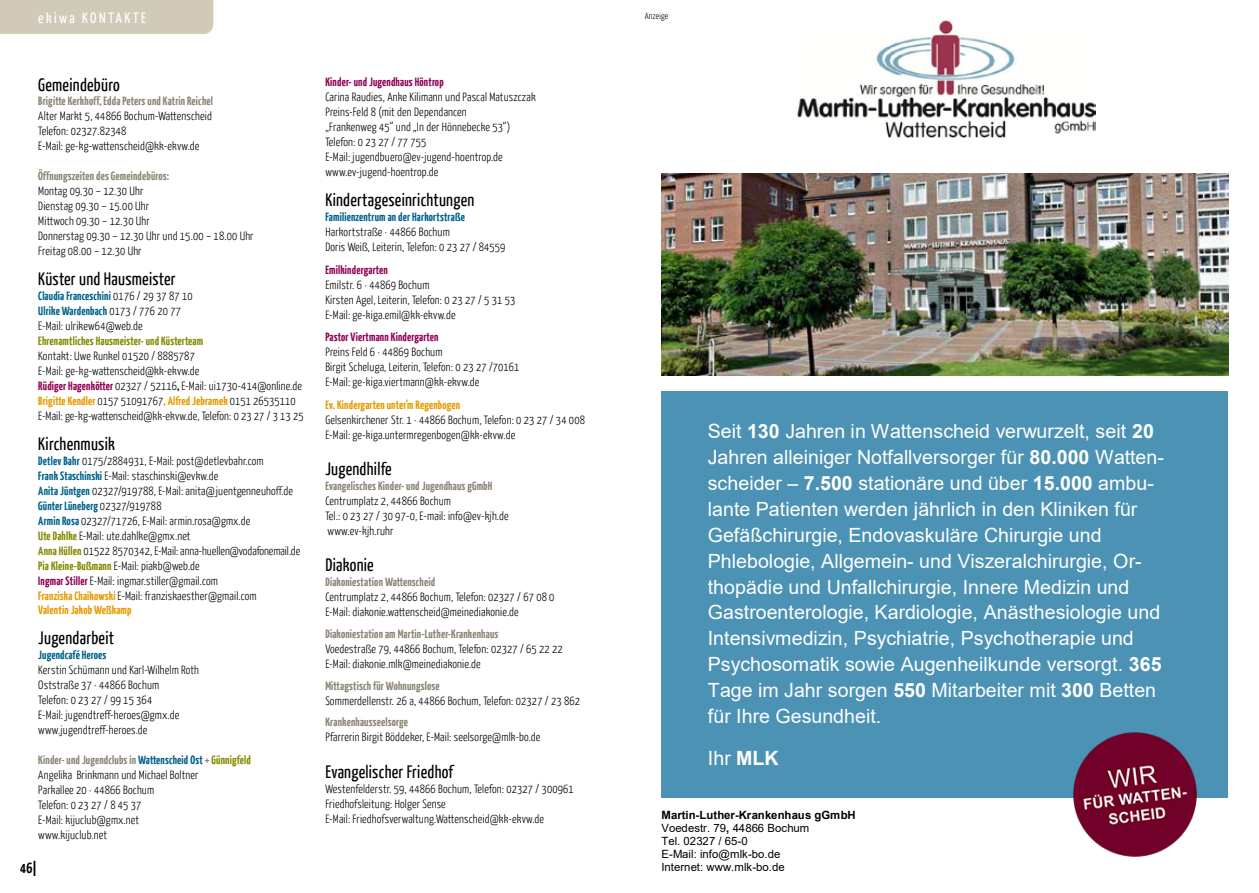
<style>
.page{position:relative;width:1259px;height:893px;background:#fff}
.page>*{position:absolute;margin:0;border:0;box-sizing:border-box;transform-origin:0 0}
.t1{font:19.65px/26px "Arial";color:#fff}
.t2{font:18px "Yanone Kaffeesatz";letter-spacing:.015em;color:#000}
.t3{font:15px "Yanone Kaffeesatz";letter-spacing:.16em;color:#fff}
.t4{font:700 15px "Yanone Kaffeesatz";color:#000}
.t5{font:300 12px/15px "Yanone Kaffeesatz";letter-spacing:.015em;color:#000}
.t6{font:700 12px "Yanone Kaffeesatz";letter-spacing:.015em;color:#8c8574}
.t7{font:700 12px "Yanone Kaffeesatz";letter-spacing:.015em;color:#910353}
.t8{font:700 12px "Yanone Kaffeesatz";letter-spacing:.015em;color:#00628b}
.t9{font:700 12px "Yanone Kaffeesatz";letter-spacing:.015em;color:#818b00}
.t10{font:700 12px "Yanone Kaffeesatz";letter-spacing:.015em;color:#e49b00}
.t11{font:11.4px/13.2px "Arial";color:#000}
.t12{font:300 9px "Yanone Kaffeesatz";letter-spacing:.015em;color:#000}
.s1{font-weight:700;color:#00628b}
.s2{font-weight:700;color:#910353}
.s3{font-weight:700}
.s4{font-weight:700;color:#e49b00}
.s5{font-weight:700;color:#818b00}
.s6{font-weight:700;color:#8c8574}
.s7{font-style:inherit}
</style>
<div class="page">
<div style="left:0;top:0;width:213px;height:34px;background:#d2cab8"></div>
<div style="left:661px;top:391px;width:566px;height:407px;background:#4c92b4"></div>
<img style="left:797px;top:19px;width:298px;height:119px">
<img style="left:661px;top:173px;width:567px;height:202px">
<img style="left:1073px;top:732px;width:124px;height:125px">
<p class="t3" style="left:38px;top:8px;width:109px">ekiwa KONTAKTE</p>
<p class="t12" style="left:645px;top:10px;width:25px">Anzeige</p>
<h2 class="t2" style="left:38px;top:73px;width:83px">Gemeindebüro</h2>
<p class="t6" style="left:38px;top:93px;width:176px">Brigitte Kerkhoff, Edda Peters und Katrin Reichel</p>
<p class="t5" style="left:38px;top:108px;width:175px">Alter Markt 5, 44866 Bochum-Wattenscheid<br>Telefon: 02327.82348<br>E-Mail: ge-kg-wattenscheid@kk-ekvw.de</p>
<p class="t6" style="left:38px;top:168px;width:132px">Öffnungszeiten des Gemeindebüros:</p>
<p class="t5" style="left:38px;top:183px;width:217px">Montag 09.30 – 12.30 Uhr<br>Dienstag 09.30 – 15.00 Uhr<br>Mittwoch 09.30 – 12.30 Uhr<br>Donnerstag 09.30 – 12.30 Uhr und 15.00 – 18.00 Uhr<br>Freitag 08.00 – 12.30 Uhr</p>
<h2 class="t2" style="left:38px;top:267px;width:139px">Küster und Hausmeister</h2>
<p class="t5" style="left:38px;top:288px;width:156px"><span class="s1">Claudia Franceschini</span> 0176 / 29 37 87 10<br><span class="s1">Ulrike Wardenbach</span> 0173 / 776 20 77<br>E-Mail: ulrikew64@web.de</p>
<p class="t9" style="left:38px;top:333px;width:166px">Ehrenamtliches Hausmeister- und Küsterteam</p>
<p class="t5" style="left:38px;top:348px;width:267px">Kontakt: Uwe Runkel 01520 / 8885787<br>E-Mail: ge-kg-wattenscheid@kk-ekvw.de<br><span class="s2">Rüdiger Hagenkötter</span> 02327 / 52116<span class="s3">,</span> E-Mail: ui1730-414@online.de <span class="s4">Brigitte Kendler</span> 0157 51091767<span class="s4">, Alfred Jebramek</span> 0151 26535110<br>E-Mail: ge-kg-wattenscheid@kk-ekvw.de, Telefon: 0 23 27 / 3 13 25</p>
<h2 class="t2" style="left:38px;top:432px;width:78px">Kirchenmusik</h2>
<p class="t5" style="left:38px;top:453px;width:263px"><span class="s1">Detlev Bahr</span> 0175/2884931, E-Mail: post@detlevbahr.com<br><span class="s1">Frank Staschinski</span> E-Mail: staschinski@evkw.de<br><span class="s1">Anita Jüntgen</span> 02327/919788, E-Mail: anita@juentgenneuhoff.de <span class="s1">Günter Lüneberg</span> 02327/919788<br><span class="s1">Armin Rosa</span> 02327/71726, E-Mail: armin.rosa@gmx.de<br><span class="s5">Ute Dahlke</span> E-Mail: ute.dahlke@gmx.net<br><span class="s5">Anna Hüllen</span> 01522 8570342, E-Mail: anna-huellen@vodafonemail.de <span class="s5">Pia Kleine-Bußmann</span> E-Mail: piakb@web.de<br><span class="s2">Ingmar Stiller</span> E-Mail: ingmar.stiller@gmail.com<br><span class="s4">Franziska Chaikowski</span> E-Mail: franziskaesther@gmail.com<br><span class="s4">Valentin Jakob Weßkamp</span></p>
<h2 class="t2" style="left:38px;top:626px;width:77px">Jugendarbeit</h2>
<p class="t8" style="left:38px;top:647px;width:70px">Jugendcafé Heroes</p>
<p class="t5" style="left:38px;top:662px;width:162px">Kerstin Schümann und Karl-Wilhelm Roth<br>Oststraße 37 · 44866 Bochum<br>Telefon: 0 23 27 / 99 15 364<br>E-Mail: jugendtreff-heroes@gmx.de www.jugendtreff-heroes.de</p>
<p class="t5" style="left:38px;top:752px;width:214px"><span class="s6">Kinder- und Jugendclubs in</span> <span class="s1">Wattenscheid Ost</span> <span class="s6">+</span> <span class="s5">Günnigfeld<br></span>Angelika Brinkmann und Michael Boltner<br>Parkallee 20 · 44866 Bochum<br>Telefon: 0 23 27 / 8 45 37<br>E-Mail: kijuclub@gmx.net<br>www.kijuclub.net</p>
<p class="t4" style="left:20px;top:858px;width:18px">46|</p>
<p class="t7" style="left:325px;top:74px;width:120px">Kinder- und Jugendhaus Höntrop</p>
<p class="t5" style="left:325px;top:89px;width:212px">Carina Raudies, Anke Kilimann und Pascal Matuszczak Preins-Feld 8 (mit den Dependancen<br>„Frankenweg 45“ und „In der Hönnebecke 53“)<br>Telefon: 0 23 27 / 77 755<br>E-Mail: jugendbuero@ev-jugend-hoentrop.de www.ev-jugend-hoentrop.de</p>
<h2 class="t2" style="left:325px;top:188px;width:150px">Kindertageseinrichtungen</h2>
<p class="t8" style="left:325px;top:209px;width:141px">Familienzentrum an der Harkortstraße</p>
<p class="t5" style="left:325px;top:224px;width:182px">Harkortstraße · 44866 Bochum<br>Doris Weiß, Leiterin, Telefon: 0 23 27 / 84559</p>
<p class="t7" style="left:325px;top:262px;width:64px">Emilkindergarten</p>
<p class="t5" style="left:325px;top:277px;width:191px">Emilstr. 6 · 44869 Bochum<br>Kirsten Agel, Leiterin, Telefon: 0 23 27 / 5 31 53<br>E-Mail: ge-kiga.emil@kk-ekvw.de</p>
<p class="t7" style="left:325px;top:329px;width:115px">Pastor Viertmann Kindergarten</p>
<p class="t5" style="left:325px;top:344px;width:195px">Preins Feld 6 · 44869 Bochum<br>Birgit Scheluga, Leiterin, Telefon: 0 23 27 /70161<br>E-Mail: ge-kiga.viertmann@kk-ekvw.de</p>
<p class="t10" style="left:325px;top:397px;width:136px">Ev. Kindergarten unter‘m Regenbogen</p>
<p class="t5" style="left:325px;top:412px;width:261px">Gelsenkirchener Str. 1 · 44866 Bochum, Telefon: 0 23 27 / 34 008<br>E-Mail: ge-kiga.untermregenbogen@kk-ekvw.de</p>
<h2 class="t2" style="left:325px;top:457px;width:68px">Jugendhilfe</h2>
<p class="t6" style="left:325px;top:478px;width:168px">Evangelisches Kinder- und Jugendhaus gGmbH</p>
<p class="t5" style="left:325px;top:493px;width:185px">Centrumplatz 2, 44866 Bochum<br>Tel.: 0 23 27 / 30 97-0, E-mail: info@ev-kjh.de www.ev-kjh.ruhr</p>
<h2 class="t2" style="left:325px;top:553px;width:50px">Diakonie</h2>
<p class="t6" style="left:325px;top:574px;width:111px">Diakoniestation Wattenscheid</p>
<p class="t5" style="left:325px;top:589px;width:231px">Centrumplatz 2, 44866 Bochum, Telefon: 02327 / 67 08 0<br>E-Mail: diakonie.wattenscheid@meinediakonie.de</p>
<p class="t6" style="left:325px;top:625px;width:174px">Diakoniestation am Martin-Luther-Krankenhaus</p>
<p class="t5" style="left:325px;top:641px;width:239px">Voedestraße 79, 44866 Bochum, Telefon: 02327 / 65 22 22<br>E-Mail: diakonie.mlk@meinediakonie.de</p>
<p class="t6" style="left:325px;top:677px;width:116px">Mittagstisch für Wohnungslose</p>
<p class="t5" style="left:325px;top:692px;width:256px">Sommerdellenstr. 26 a, 44866 Bochum, Telefon: 02327 / 23 862</p>
<p class="t6" style="left:325px;top:714px;width:84px">Krankenhausseelsorge</p>
<p class="t5" style="left:325px;top:729px;width:216px">Pfarrerin Birgit Böddeker, E-Mail: seelsorge@mlk-bo.de</p>
<h2 class="t2" style="left:325px;top:760px;width:129px">Evangelischer Friedhof</h2>
<p class="t5" style="left:325px;top:781px;width:250px">Westenfelderstr. 59, 44866 Bochum, Telefon: 02327 / 300961<br>Friedhofsleitung: Holger Sense<br>E-Mail: Friedhofsverwaltung.Wattenscheid@kk-ekvw.de</p>
<p class="t1" style="left:708px;top:418px;width:457px">Seit <span class="s3">130</span> Jahren in Wattenscheid verwurzelt, seit <span class="s3">20<br></span>Jahren alleiniger Notfallversorger für <span class="s3">80.000</span> Watten&shy;scheider <span class="s7">–</span> <span class="s3">7.500</span> stationäre und über <span class="s3">15.000</span> ambu&shy;lante Patienten werden jährlich in den Kliniken für Gefäßchirurgie, Endovaskuläre Chirurgie und Phlebologie, Allgemein- und Viszeralchirurgie, Or&shy;thopädie und Unfallchirurgie, Innere Medizin und Gastroenterologie, Kardiologie, Anästhesiologie und Intensivmedizin, Psychiatrie, Psychotherapie und Psychosomatik sowie Augenheilkunde versorgt. <span class="s3">365<br></span>Tage im Jahr sorgen <span class="s3">550</span> Mitarbeiter mit <span class="s3">300</span> Betten für Ihre Gesundheit.</p>
<h1 class="t1" style="left:708px;top:745px;width:72px">Ihr <span class="s3">MLK</span></h1>
<p class="t11" style="left:661px;top:808px;width:196px"><span class="s3">Martin-Luther-Krankenhaus gGmbH<br></span>Voedestr. 79<span class="s3">,</span> 44866 Bochum<br>Tel. 02327 / 65-0<br>E-Mail: info@mlk-bo.de<br>Internet: www.mlk-bo.de</p>
</div>
